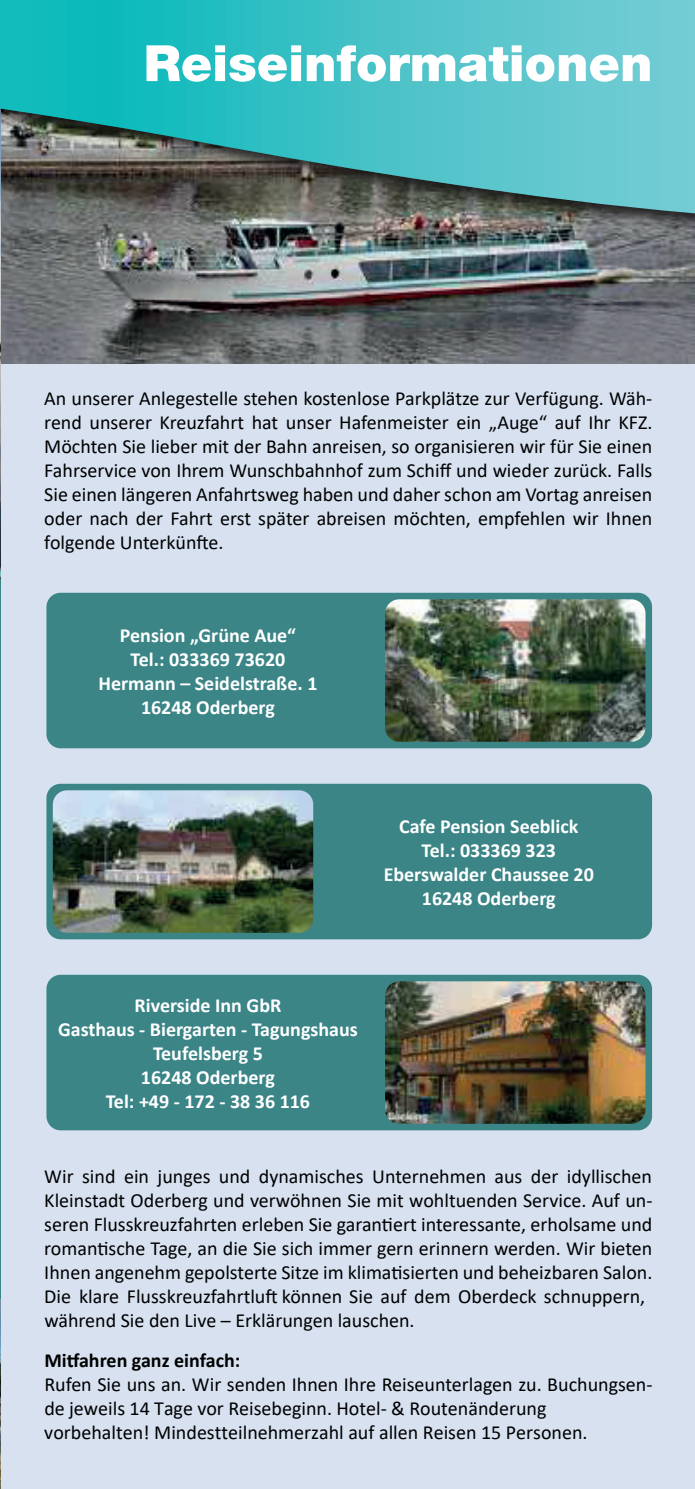
<style>
.page{position:relative;width:695px;height:1489px;background:#fff}
.page>*{position:absolute;margin:0;border:0;box-sizing:border-box;transform-origin:0 0}
.t1{font:900 50px "Helvetica";color:#fff}
.t2{font:900 50px "Helvetica Neue LT Std";color:#fff}
.t3{font:20px/24px "Calibri";color:#000001}
.t4{font:700 20px/24px "Calibri";color:#fff;text-align:center}
.t5{font:700 20px "Calibri";color:#000001}
</style>
<div class="page">
<img style="left:0;top:235px;width:2px;height:344px">
<img style="left:0;top:1298px;width:2px;height:190px">
<hr style="left:0;top:579px;width:2px;height:719px;background:#3b8587">
<div style="left:2px;top:331px;width:692px;height:1157px;background:#d7e1ef"></div>
<img style="left:2px;top:235px;width:692px;height:128px">
<div style="left:46px;top:592px;width:606px;height:156px;background:#3b8587;border-radius:14px"></div>
<div style="left:46px;top:783px;width:606px;height:156px;background:#3b8587;border-radius:14px"></div>
<div style="left:46px;top:974px;width:606px;height:156px;background:#3b8587;border-radius:14px"></div>
<img style="left:385px;top:599px;width:260px;height:142px">
<img style="left:53px;top:790px;width:260px;height:142px">
<img style="left:385px;top:981px;width:260px;height:142px">
<div style="left:0;top:0;width:694px;height:235px;background:#231f20;opacity:.75"></div>
<svg style="left:0;top:0;width:694px;height:213px;background:#48aaac"></svg>
<h1 class="t1" style="left:44px;top:31px;width:536px">Reiseinformationen</h1>
<h1 class="t2" style="left:144px;top:33px;width:510px">Reiseinformationen</h1>
<p class="t3" style="left:44px;top:386px;width:609px;text-align:justify">An unserer Anlegestelle stehen kostenlose Parkplätze zur Verfügung. Wäh&shy;rend unserer Kreuzfahrt hat unser Hafenmeister ein „Auge“ auf Ihr KFZ.<br>Möchten Sie lieber mit der Bahn anreisen, so organisieren wir für Sie einen Fahrservice von Ihrem Wunschbahnhof zum Schiff und wieder zurück. Falls Sie einen längeren Anfahrtsweg haben und daher schon am Vortag anreisen oder nach der Fahrt erst später abreisen möchten, empfehlen wir Ihnen folgende Unterkünfte.</p>
<p class="t4" style="left:98px;top:623px;width:220px">Pension „Grüne Aue“<br>Tel.: 033369 73620<br>Hermann – Seidelstraße. 1<br>16248 Oderberg</p>
<p class="t4" style="left:383px;top:814px;width:212px">Cafe Pension Seeblick<br>Tel.: 033369 323<br>Eberswalder Chaussee 20<br>16248 Oderberg</p>
<p class="t4" style="left:58px;top:993px;width:301px">Riverside Inn GbR<br>Gasthaus - Biergarten - Tagungshaus<br>Teufelsberg 5<br>16248 Oderberg<br>Tel: +49 - 172 - 38 36 116</p>
<p class="t3" style="left:44px;top:1163px;width:609px">Wir sind ein junges und dynamisches Unternehmen aus der idyllischen Kleinstadt Oderberg und verwöhnen Sie mit wohltuenden Service. Auf un&shy;seren Flusskreuzfahrten erleben Sie garantiert interessante, erholsame und romantische Tage, an die Sie sich immer gern erinnern werden. Wir bieten Ihnen angenehm gepolsterte Sitze im klimatisierten und beheizbaren Salon.<br>Die klare Flusskreuzfahrtluft können Sie auf dem Oberdeck schnuppern, während Sie den Live – Erklärungen lauschen.</p>
<p class="t5" style="left:44px;top:1346px;width:197px">Mitfahren ganz einfach:</p>
<p class="t3" style="left:44px;top:1371px;width:609px">Rufen Sie uns an. Wir senden Ihnen Ihre Reiseunterlagen zu. Buchungsen&shy;de jeweils 14 Tage vor Reisebeginn. Hotel- &amp; Routenänderung vorbehalten! Mindestteilnehmerzahl auf allen Reisen 15 Personen.</p>
</div>
